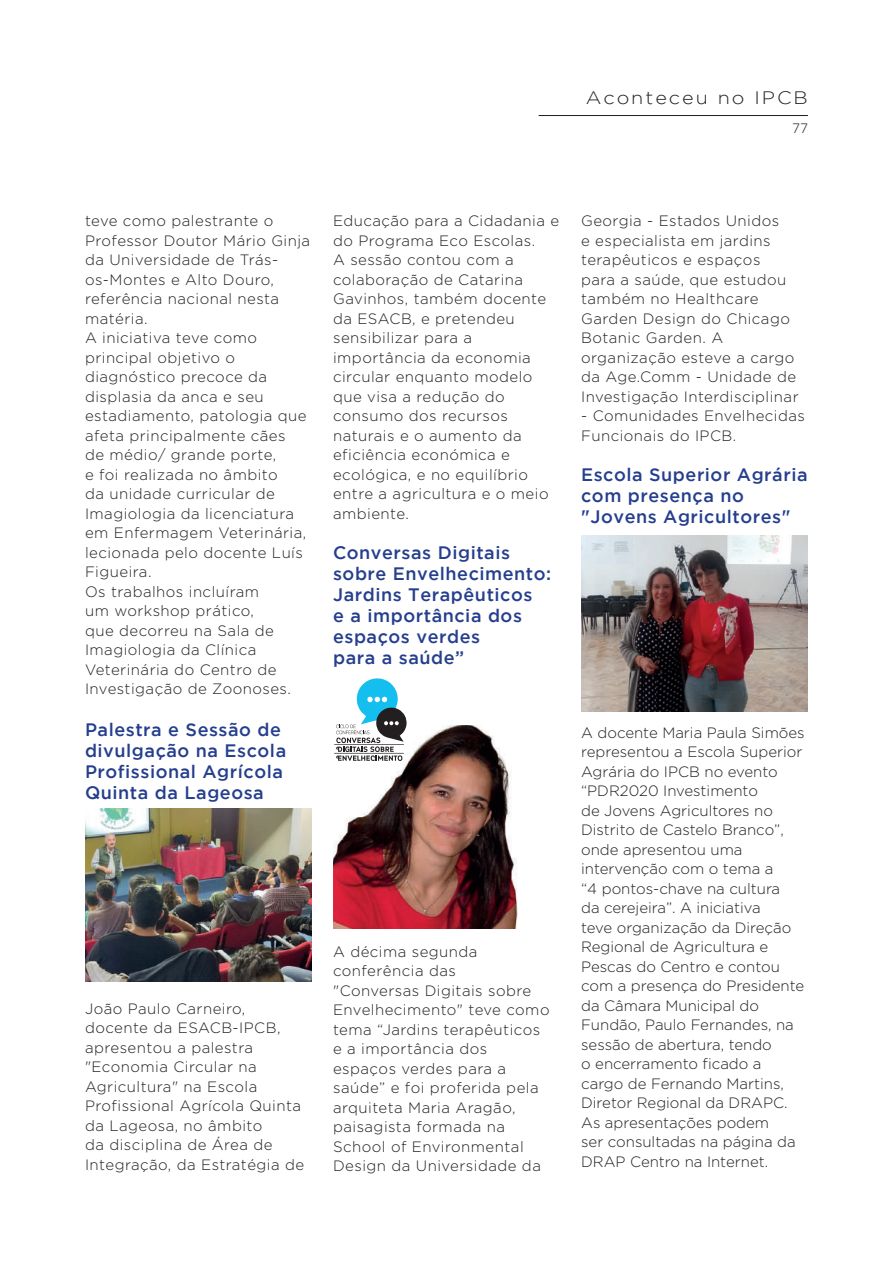
<style>
.page{position:relative;width:893px;height:1263px;background:#fff}
.page>*{position:absolute;margin:0;border:0;box-sizing:border-box;transform-origin:0 0}
.t1{font:500 18px/21px "Gotham";letter-spacing:.03em;color:#253f8e}
.t2{font:300 18px "Gotham";letter-spacing:.1em;color:#231f20;scale:1.1 1}
.t3{font:300 15px/19.5px "Gotham";letter-spacing:.03em;color:#231f20}
.t4{font:300 15px/19.5px "Gotham";color:#231f20}
.t5{font:300 13.5px "Gotham";color:#191a00}
</style>
<div class="page">
<hr style="left:539px;top:115px;width:269px;height:1px;background:#231f20">
<img style="left:85px;top:809px;width:227px;height:173px">
<img style="left:333px;top:725px;width:185px;height:203px">
<svg style="left:334px;top:678px;width:73px;height:83px"></svg>
<img style="left:581px;top:535px;width:227px;height:177px">
<p class="t2" style="left:586px;top:88px;width:203px">Aconteceu no IPCB</p>
<p class="t5" style="left:792px;top:121px;width:17px">77</p>
<p class="t3" style="left:85px;top:211px;width:227px">teve como palestrante o<br>Professor Doutor Mário Ginja da Universidade de Trás&shy;os-Montes e Alto Douro, referência nacional nesta matéria.<br>A iniciativa teve como principal objetivo o diagnóstico precoce da displasia da anca e seu estadiamento, patologia que afeta principalmente cães<br>de médio/ grande porte,<br>e foi realizada no âmbito<br>da unidade curricular de<br>Imagiologia da licenciatura em Enfermagem Veterinária, lecionada pelo docente Luís<br>Figueira.<br>Os trabalhos incluíram<br>um workshop prático,<br>que decorreu na Sala de<br>Imagiologia da Clínica<br>Veterinária do Centro de<br>Investigação de Zoonoses.</p>
<p class="t1" style="left:85px;top:719px;width:203px">Palestra e Sessão de divulgação na Escola<br>Profissional Agrícola<br>Quinta da Lageosa</p>
<p class="t3" style="left:85px;top:998px;width:221px">João Paulo Carneiro, docente da ESACB-IPCB, apresentou a palestra "Economia Circular na<br>Agricultura" na Escola<br>Profissional Agrícola Quinta da Lageosa, no âmbito<br>da disciplina de Área de<br>Integração, da Estratégia de</p>
<p class="t3" style="left:333px;top:211px;width:228px">Educação para a Cidadania e do Programa Eco Escolas.<br>A sessão contou com a colaboração de Catarina<br>Gavinhos, também docente da ESACB, e pretendeu sensibilizar para a importância da economia circular enquanto modelo que visa a redução do consumo dos recursos naturais e o aumento da eficiência económica e ecológica, e no equilíbrio entre a agricultura e o meio ambiente.</p>
<p class="t1" style="left:333px;top:542px;width:220px">Conversas Digitais sobre Envelhecimento:<br>Jardins Terapêuticos<br>e a importância dos espaços verdes<br>para a saúde”</p>
<p class="t3" style="left:581px;top:211px;width:219px">Georgia - Estados Unidos<br>e especialista em jardins terapêuticos e espaços<br>para a saúde, que estudou também no Healthcare<br>Garden Design do Chicago<br>Botanic Garden. A organização esteve a cargo da Age.Comm - Unidade de<br>Investigação Interdisciplinar</p>
<p class="t3" style="left:581px;top:406px;width:225px">- Comunidades Envelhecidas<br>Funcionais do IPCB.</p>
<p class="t1" style="left:581px;top:464px;width:228px">Escola Superior Agrária com presença no "Jovens Agricultores"</p>
<p class="t3" style="left:333px;top:941px;width:218px">A décima segunda conferência das<br>"Conversas Digitais sobre<br>Envelhecimento" teve como tema “Jardins terapêuticos e a importância dos espaços verdes para a saúde” e foi proferida pela arquiteta Maria Aragão, paisagista formada na<br>School of Environmental<br>Design da Universidade da</p>
<p class="t4" style="left:581px;top:722px;width:225px">A docente Maria Paula Simões representou a Escola Superior<br>Agrária do IPCB no evento “PDR2020 Investimento<br>de Jovens Agricultores no<br>Distrito de Castelo Branco”, onde apresentou uma intervenção com o tema a<br>“4 pontos-chave na cultura<br>da cerejeira”. A iniciativa<br>teve organização da Direção<br>Regional de Agricultura e<br>Pescas do Centro e contou com a presença do Presidente da Câmara Municipal do<br>Fundão, Paulo Fernandes, na sessão de abertura, tendo<br>o encerramento ficado a cargo de Fernando Martins,<br>Diretor Regional da DRAPC.<br>As apresentações podem<br>ser consultadas na página da<br>DRAP Centro na Internet.</p>
</div>
